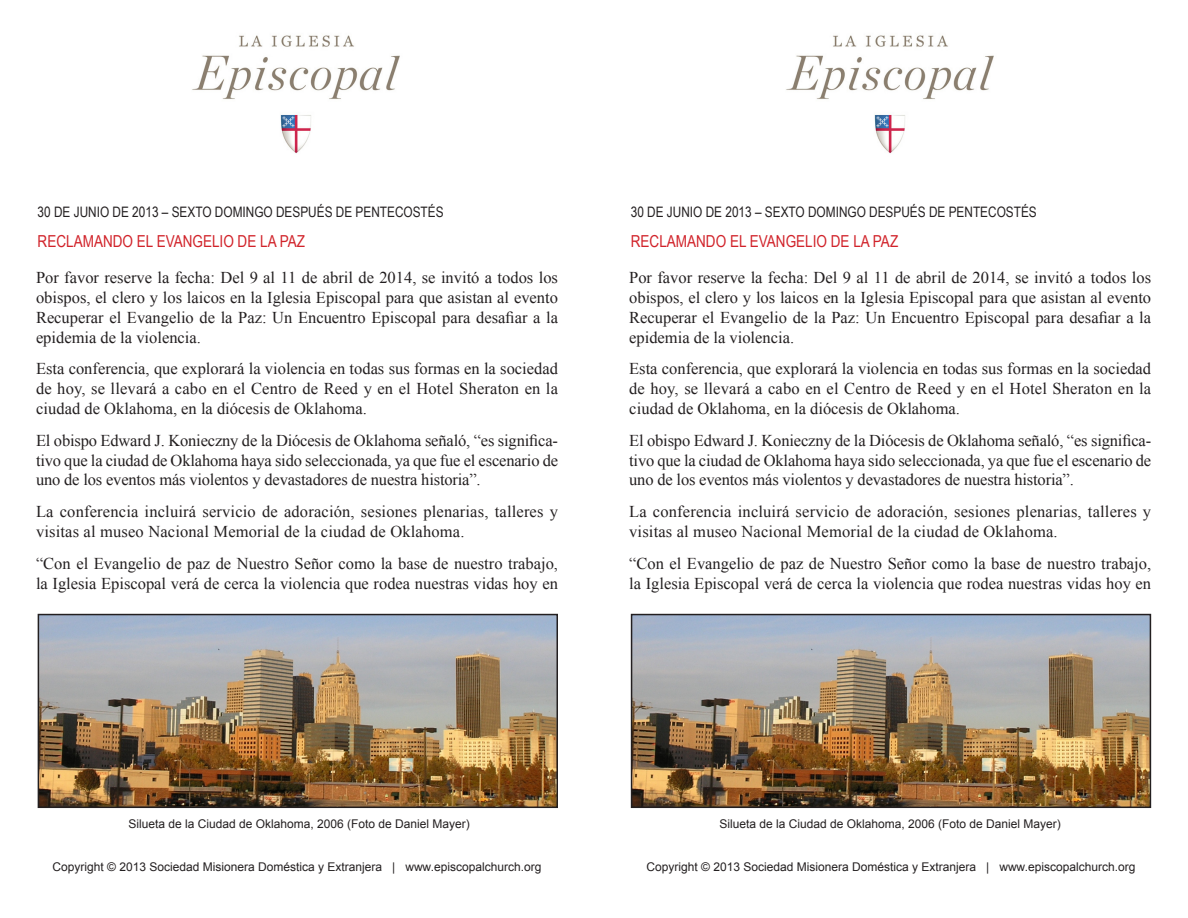
<style>
.page{position:relative;width:1188px;height:918px;background:#fff}
.page>*{position:absolute;margin:0;border:0;box-sizing:border-box;transform-origin:0 0}
.Paragraph_Style_1{font:16.5px/19.8px "Times New Roman";color:#231f20;text-align:justify}
.t1{font:16.5px "Arial Narrow";color:#d1232a}
.t2{font:14.4px "Arial Narrow";color:#231f20}
.t3{font:12px "Arial";color:#231f20}
</style>
<div class="page">
<img style="left:41px;top:617px;width:514px;height:188px">
<div style="left:38px;top:614px;width:520px;height:194px;border:2px solid #231f20"></div>
<img style="left:634px;top:617px;width:514px;height:188px">
<div style="left:631px;top:614px;width:520px;height:194px;border:2px solid #231f20"></div>
<img style="left:192px;top:35px;width:208px;height:119px">
<img style="left:786px;top:35px;width:208px;height:119px">
<p class="t2" style="left:38px;top:202px;width:408px">30 DE JUNIO DE 2013 – SEXTO DOMINGO DESPUÉS DE PENTECOSTÉS</p>
<p class="t1" style="left:38px;top:229px;width:269px">RECLAMANDO EL EVANGELIO DE LA PAZ</p>
<p class="Paragraph_Style_1" style="left:36px;top:268px;width:524px">Por favor reserve la fecha: Del 9 al 11 de abril de 2014, se invitó a todos los obispos, el clero y los laicos en la Iglesia Episcopal para que asistan al evento Recuperar el Evangelio de la Paz: Un Encuentro Episcopal para desafiar a la epidemia de la violencia.</p>
<p class="Paragraph_Style_1" style="left:36px;top:359px;width:524px">Esta conferencia, que explorará la violencia en todas sus formas en la sociedad de hoy, se llevará a cabo en el Centro de Reed y en el Hotel Sheraton en la ciudad de Oklahoma, en la diócesis de Oklahoma.</p>
<p class="Paragraph_Style_1" style="left:36px;top:430px;width:524px">El obispo Edward J. Konieczny de la Diócesis de Oklahoma señaló, “es significa&shy;tivo que la ciudad de Oklahoma haya sido seleccionada, ya que fue el escenario de uno de los eventos más violentos y devastadores de nuestra historia”.</p>
<p class="Paragraph_Style_1" style="left:36px;top:502px;width:524px">La conferencia incluirá servicio de adoración, sesiones plenarias, talleres y visitas al museo Nacional Memorial de la ciudad de Oklahoma.</p>
<p class="Paragraph_Style_1" style="left:36px;top:553px;width:524px">“Con el Evangelio de paz de Nuestro Señor como la base de nuestro trabajo, la Iglesia Episcopal verá de cerca la violencia que rodea nuestras vidas hoy en</p>
<p class="t2" style="left:631px;top:202px;width:408px">30 DE JUNIO DE 2013 – SEXTO DOMINGO DESPUÉS DE PENTECOSTÉS</p>
<p class="t1" style="left:631px;top:229px;width:269px">RECLAMANDO EL EVANGELIO DE LA PAZ</p>
<p class="Paragraph_Style_1" style="left:629px;top:268px;width:524px">Por favor reserve la fecha: Del 9 al 11 de abril de 2014, se invitó a todos los obispos, el clero y los laicos en la Iglesia Episcopal para que asistan al evento Recuperar el Evangelio de la Paz: Un Encuentro Episcopal para desafiar a la epidemia de la violencia.</p>
<p class="Paragraph_Style_1" style="left:629px;top:359px;width:524px">Esta conferencia, que explorará la violencia en todas sus formas en la sociedad de hoy, se llevará a cabo en el Centro de Reed y en el Hotel Sheraton en la ciudad de Oklahoma, en la diócesis de Oklahoma.</p>
<p class="Paragraph_Style_1" style="left:629px;top:430px;width:524px">El obispo Edward J. Konieczny de la Diócesis de Oklahoma señaló, “es significa&shy;tivo que la ciudad de Oklahoma haya sido seleccionada, ya que fue el escenario de uno de los eventos más violentos y devastadores de nuestra historia”.</p>
<p class="Paragraph_Style_1" style="left:629px;top:502px;width:524px">La conferencia incluirá servicio de adoración, sesiones plenarias, talleres y visitas al museo Nacional Memorial de la ciudad de Oklahoma.</p>
<p class="Paragraph_Style_1" style="left:629px;top:553px;width:524px">“Con el Evangelio de paz de Nuestro Señor como la base de nuestro trabajo, la Iglesia Episcopal verá de cerca la violencia que rodea nuestras vidas hoy en</p>
<p class="t3" style="left:128px;top:816px;width:343px">Silueta de la Ciudad de Oklahoma, 2006 (Foto de Daniel Mayer)</p>
<p class="t3" style="left:719px;top:816px;width:343px">Silueta de la Ciudad de Oklahoma, 2006 (Foto de Daniel Mayer)</p>
<p class="t3" style="left:53px;top:859px;width:490px">Copyright © 2013 Sociedad Misionera Doméstica y Extranjera | www.episcopalchurch.org</p>
<p class="t3" style="left:647px;top:859px;width:490px">Copyright © 2013 Sociedad Misionera Doméstica y Extranjera | www.episcopalchurch.org</p>
</div>
